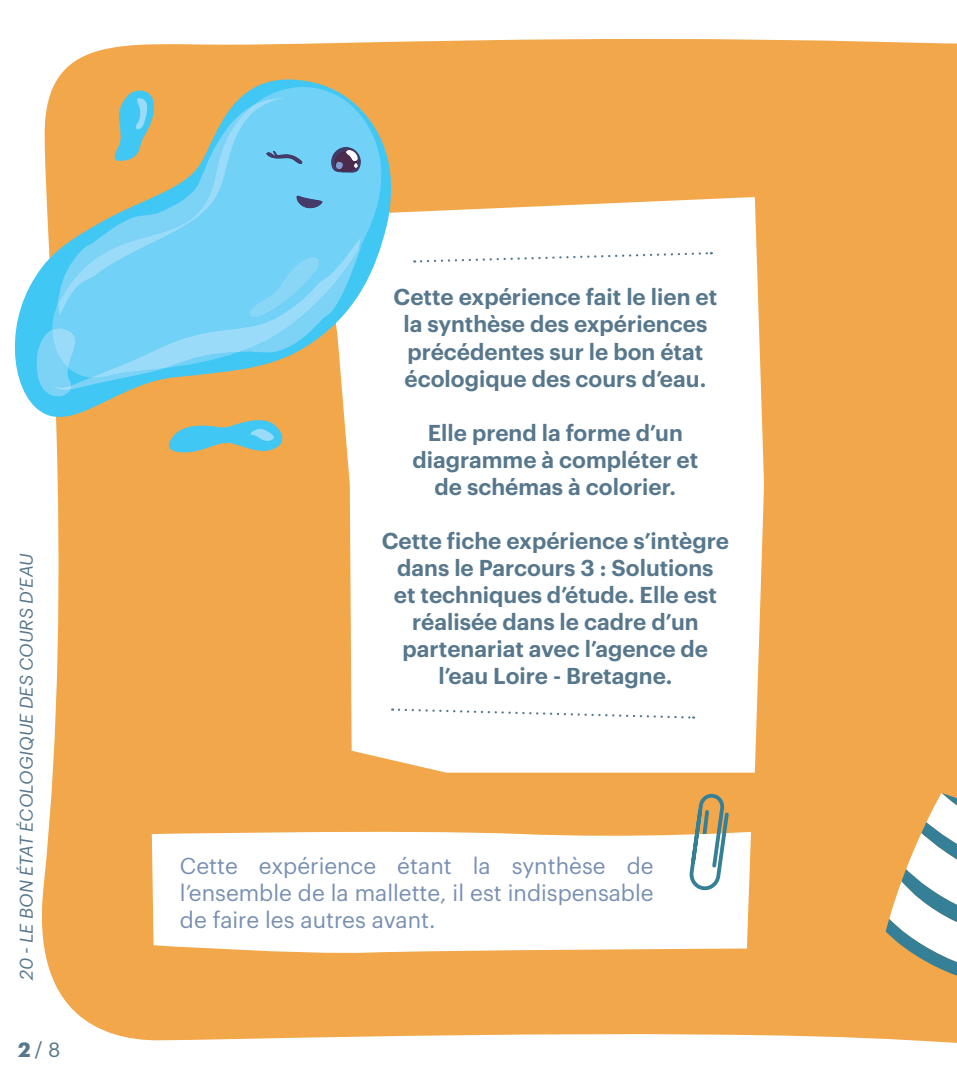
<style>
.page{position:relative;width:957px;height:1085px;background:#fff}
.page>*{position:absolute;margin:0;border:0;box-sizing:border-box;transform-origin:0 0}
.t1{font:600 22.5px/27px "Graphik";color:#57778c;text-align:center}
.t2{font:22.5px/27px "Graphik";color:#7890b2;text-align:justify}
.t3{font:20.25px "Graphik";color:#57778c}
.t4{font:italic 18px "Graphik";letter-spacing:.005em;color:#57778c}
.s1{font-weight:700}
</style>
<div class="page">
<div style="left:41px;top:39px;width:916px;height:1004px;background:#f2a74a"></div>
<svg style="left:885px;top:453px;width:72px;height:536px;background:#e8b066"></svg>
<svg style="left:152px;top:829px;width:599px;height:125px"></svg>
<svg style="left:688px;top:793px;width:43px;height:97px"></svg>
<svg style="left:322px;top:197px;width:442px;height:575px"></svg>
<svg style="left:14px;top:63px;width:378px;height:358px;fill:#f2a74a"></svg>
<svg style="left:52px;top:87px;width:337px;height:290px"></svg>
<svg style="left:34px;top:89px;width:327px;height:307px;background:#96c6c9"></svg>
<svg style="left:164px;top:416px;width:126px;height:37px;background:#94b9a6"></svg>
<svg style="left:414px;top:251px;width:298px;height:12px"></svg>
<svg style="left:392px;top:707px;width:302px;height:12px"></svg>
<p class="t4" style="left:13px;top:980px;width:428px;rotate:-90deg">20 - LE BON ÉTAT ÉCOLOGIQUE DES COURS D’EAU</p>
<p class="t3" style="left:18px;top:1034px;width:44px"><span class="s1">2</span> / 8</p>
<p class="t1" style="left:393px;top:282px;width:325px">Cette expérience fait le lien et la synthèse des expériences précédentes sur le bon état écologique des cours d’eau.</p>
<p class="t1" style="left:412px;top:417px;width:287px">Elle prend la forme d’un diagramme à compléter et</p>
<p class="t1" style="left:434px;top:471px;width:243px">de schémas à colorier.</p>
<p class="t1" style="left:382px;top:525px;width:349px">Cette fiche expérience s’intègre dans le Parcours 3 : Solutions<br>et techniques d’étude. Elle est réalisée dans le cadre d’un partenariat avec l’agence de l’eau Loire - Bretagne.</p>
<p class="t2" style="left:180px;top:850px;width:475px">Cette expérience étant la synthèse de l’ensemble de la mallette, il est indispensable de faire les autres avant.</p>
</div>
